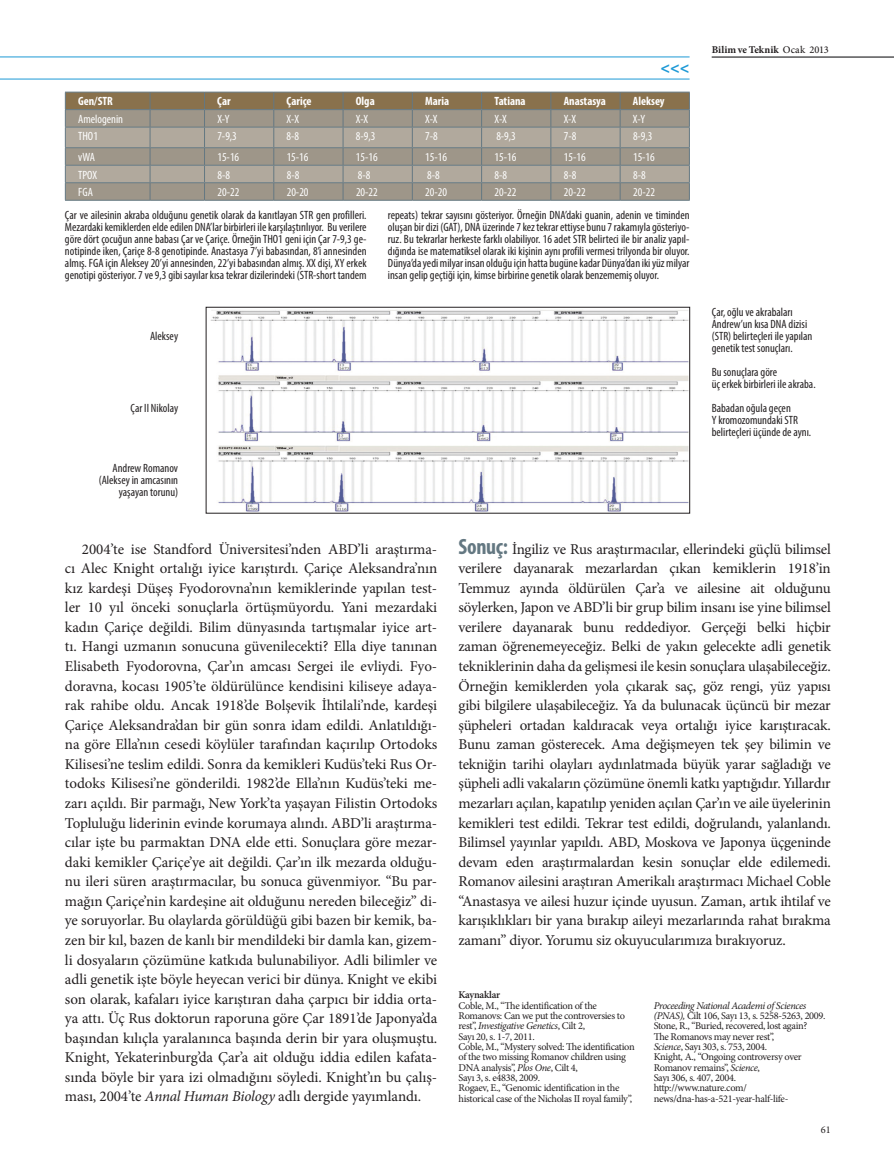
<style>
.page{position:relative;width:894px;height:1170px;background:#fff}
.page>*{position:absolute;margin:0;border:0;box-sizing:border-box;transform-origin:0 0}
.t1{font:700 16.2px "Myriad Pro";color:#1d99d6}
.t2{font:15px/19.5px "Minion Pro";letter-spacing:-.01em;color:#231f20;text-align:justify}
.t3{font:condensed 12px/12px "Myriad Pro";color:#231f20}
.t4{font:condensed 12px "Myriad Pro";color:#fff}
.t5{font:700 condensed 12px "Myriad Pro";color:#fff}
.t6{font:10.35px/10.4px "Minion Pro";letter-spacing:-.03em;color:#231f20}
.t7{font:700 10.35px "Minion Pro";letter-spacing:.005em;color:#231f20}
.t8{font:600 10.35px "Minion Pro";letter-spacing:-.03em;color:#231f20}
.s1{font-weight:500}
.s2{font-style:italic}
.s3{font-family:"Myriad Pro";font-weight:700;font-stretch:condensed;font-size:22.2px;color:#647882}
</style>
<div class="page">
<img style="left:210px;top:310px;width:478px;height:201px">
<div style="left:206px;top:307px;width:484px;height:206px;border:1px solid #231f20"></div>
<svg style="left:65px;top:92px;width:625px;height:108px;background:#9d9486"></svg>
<hr style="left:65px;top:200px;width:85px;height:1px;background:#647882">
<hr style="left:150px;top:200px;width:54px;height:1px;background:#647882">
<hr style="left:204px;top:200px;width:70px;height:1px;background:#647882">
<hr style="left:274px;top:200px;width:69px;height:1px;background:#647882">
<hr style="left:343px;top:200px;width:69px;height:1px;background:#647882">
<hr style="left:412px;top:200px;width:69px;height:1px;background:#647882">
<hr style="left:481px;top:200px;width:70px;height:1px;background:#647882">
<hr style="left:551px;top:200px;width:69px;height:1px;background:#647882">
<hr style="left:620px;top:200px;width:69px;height:1px;background:#647882">
<hr style="left:711px;top:57px;width:182px;height:1px;background:#000103">
<hr style="left:0;top:79px;width:689px;height:1px;background:#1d99d6">
<hr style="left:0;top:57px;width:689px;height:1px;background:#1d99d6">
<p class="t1" style="left:660px;top:56px;width:30px">&lt;&lt;&lt;</p>
<p class="t5" style="left:78px;top:94px;width:36px">Gen/STR</p>
<p class="t5" style="left:217px;top:94px;width:15px">Çar</p>
<p class="t5" style="left:286px;top:94px;width:27px">Çariçe</p>
<p class="t5" style="left:356px;top:94px;width:20px">Olga</p>
<p class="t5" style="left:425px;top:94px;width:26px">Maria</p>
<p class="t5" style="left:494px;top:94px;width:33px">Tatiana</p>
<p class="t5" style="left:563px;top:94px;width:44px">Anastasya</p>
<p class="t5" style="left:633px;top:94px;width:33px">Aleksey</p>
<p class="t4" style="left:78px;top:112px;width:46px">Amelogenin</p>
<p class="t4" style="left:217px;top:112px;width:14px">X-Y</p>
<p class="t4" style="left:286px;top:112px;width:14px">X-X</p>
<p class="t4" style="left:356px;top:112px;width:14px">X-X</p>
<p class="t4" style="left:425px;top:112px;width:14px">X-X</p>
<p class="t4" style="left:494px;top:112px;width:14px">X-X</p>
<p class="t4" style="left:563px;top:112px;width:14px">X-X</p>
<p class="t4" style="left:633px;top:112px;width:14px">X-Y</p>
<p class="t4" style="left:78px;top:129px;width:21px">THO1</p>
<p class="t4" style="left:217px;top:129px;width:21px">7-9,3</p>
<p class="t4" style="left:286px;top:129px;width:14px">8-8</p>
<p class="t4" style="left:356px;top:129px;width:21px">8-9,3</p>
<p class="t4" style="left:425px;top:129px;width:14px">7-8</p>
<p class="t4" style="left:496px;top:129px;width:21px">8-9,3</p>
<p class="t4" style="left:563px;top:129px;width:14px">7-8</p>
<p class="t4" style="left:633px;top:129px;width:21px">8-9,3</p>
<p class="t4" style="left:78px;top:150px;width:18px">vWA</p>
<p class="t4" style="left:217px;top:150px;width:23px">15-16</p>
<p class="t4" style="left:286px;top:150px;width:23px">15-16</p>
<p class="t4" style="left:356px;top:150px;width:23px">15-16</p>
<p class="t4" style="left:425px;top:150px;width:23px">15-16</p>
<p class="t4" style="left:494px;top:150px;width:23px">15-16</p>
<p class="t4" style="left:563px;top:150px;width:23px">15-16</p>
<p class="t4" style="left:633px;top:150px;width:23px">15-16</p>
<p class="t4" style="left:78px;top:167px;width:20px">TPOX</p>
<p class="t4" style="left:217px;top:167px;width:14px">8-8</p>
<p class="t4" style="left:287px;top:167px;width:14px">8-8</p>
<p class="t4" style="left:358px;top:167px;width:14px">8-8</p>
<p class="t4" style="left:427px;top:167px;width:14px">8-8</p>
<p class="t4" style="left:494px;top:167px;width:14px">8-8</p>
<p class="t4" style="left:563px;top:167px;width:14px">8-8</p>
<p class="t4" style="left:633px;top:167px;width:14px">8-8</p>
<p class="t4" style="left:78px;top:185px;width:16px">FGA</p>
<p class="t4" style="left:217px;top:185px;width:23px">20-22</p>
<p class="t4" style="left:287px;top:185px;width:23px">20-20</p>
<p class="t4" style="left:356px;top:185px;width:23px">20-22</p>
<p class="t4" style="left:425px;top:185px;width:23px">20-20</p>
<p class="t4" style="left:494px;top:185px;width:23px">20-22</p>
<p class="t4" style="left:563px;top:185px;width:23px">20-22</p>
<p class="t4" style="left:633px;top:185px;width:23px">20-22</p>
<p class="t3" style="left:65px;top:209px;width:303px;text-align:justify">Çar ve ailesinin akraba olduğunu genetik olarak da kanıtlayan STR gen profilleri.<br>Mezardaki kemiklerden elde edilen DNA’lar birbirleri ile karşılaştırılıyor. Bu verilere göre dört çocuğun anne babası Çar ve Çariçe. Örneğin THO1 geni için Çar 7-9,3 ge&shy;notipinde iken, Çariçe 8-8 genotipinde. Anastasya 7’yi babasından, 8’i annesinden almış. FGA için Aleksey 20’yi annesinden, 22’yi babasından almış. XX dişi, XY erkek genotipi gösteriyor. 7 ve 9,3 gibi sayılar kısa tekrar dizilerindeki (STR-short tandem</p>
<p class="t3" style="left:388px;top:209px;width:303px;text-align:justify">repeats) tekrar sayısını gösteriyor. Örneğin DNA’daki guanin, adenin ve timinden oluşan bir dizi (GAT), DNA üzerinde 7 kez tekrar ettiyse bunu 7 rakamıyla gösteriyo&shy;ruz. Bu tekrarlar herkeste farklı olabiliyor. 16 adet STR belirteci ile bir analiz yapıl&shy;dığında ise matematiksel olarak iki kişinin aynı profili vermesi trilyonda bir oluyor.<br>Dünya’da yedi milyar insan olduğu için hatta bugüne kadar Dünya’dan iki yüz milyar insan gelip geçtiği için, kimse birbirine genetik olarak benzememiş oluyor.</p>
<p class="t3" style="left:150px;top:330px;width:30px">Aleksey</p>
<p class="t3" style="left:130px;top:402px;width:49px">Çar II Nikolay</p>
<p class="t3" style="left:99px;top:462px;width:81px;text-align:right">Andrew Romanov (Aleksey in amcasının yaşayan torunu)</p>
<p class="t7" style="left:711px;top:42px;width:118px">Bilim ve Teknik <span class="s1">Ocak 2013</span></p>
<p class="t3" style="left:711px;top:306px;width:102px">Çar, oğlu ve akrabaları<br>Andrew’un kısa DNA dizisi (STR) belirteçleri ile yapılan genetik test sonuçları.</p>
<p class="t3" style="left:711px;top:366px;width:105px">Bu sonuçlara göre<br>üç erkek birbirleri ile akraba.</p>
<p class="t3" style="left:711px;top:402px;width:101px">Babadan oğula geçen<br>Y kromozomundaki STR belirteçleri üçünde de aynı.</p>
<p class="t2" style="left:65px;top:539px;width:374px;text-indent:17px">2004’te ise Standford Üniversitesi’nden ABD’li araştırma&shy;cı Alec Knight ortalığı iyice karıştırdı. Çariçe Aleksandra’nın kız kardeşi Düşeş Fyodorovna’nın kemiklerinde yapılan test&shy;ler 10 yıl önceki sonuçlarla örtüşmüyordu. Yani mezardaki kadın Çariçe değildi. Bilim dünyasında tartışmalar iyice art&shy;tı. Hangi uzmanın sonucuna güvenilecekti? Ella diye tanınan Elisabeth Fyodorovna, Çar’ın amcası Sergei ile evliydi. Fyo&shy;doravna, kocası 1905’te öldürülünce kendisini kiliseye adaya&shy;rak rahibe oldu. Ancak 1918’de Bolşevik İhtilali’nde, kardeşi Çariçe Aleksandra’dan bir gün sonra idam edildi. Anlatıldığı&shy;na göre Ella’nın cesedi köylüler tarafından kaçırılıp Ortodoks Kilisesi’ne teslim edildi. Sonra da kemikleri Kudüs’teki Rus Or&shy;todoks Kilisesi’ne gönderildi. 1982’de Ella’nın Kudüs’teki me&shy;zarı açıldı. Bir parmağı, New York’ta yaşayan Filistin Ortodoks Topluluğu liderinin evinde korumaya alındı. ABD’li araştırma&shy;cılar işte bu parmaktan DNA elde etti. Sonuçlara göre mezar&shy;daki kemikler Çariçe’ye ait değildi. Çar’ın ilk mezarda olduğu&shy;nu ileri süren araştırmacılar, bu sonuca güvenmiyor. “Bu par&shy;mağın Çariçe’nin kardeşine ait olduğunu nereden bileceğiz” di&shy;ye soruyorlar. Bu olaylarda görüldüğü gibi bazen bir kemik, ba&shy;zen bir kıl, bazen de kanlı bir mendildeki bir damla kan, gizem&shy;li dosyaların çözümüne katkıda bulunabiliyor. Adli bilimler ve adli genetik işte böyle heyecan verici bir dünya. Knight ve ekibi son olarak, kafaları iyice karıştıran daha çarpıcı bir iddia orta&shy;ya attı. Üç Rus doktorun raporuna göre Çar 1891’de Japonya’da başından kılıçla yaralanınca başında derin bir yara oluşmuştu.<br>Knight, Yekaterinburg’da Çar’a ait olduğu iddia edilen kafata&shy;sında böyle bir yara izi olmadığını söyledi. Knight’ın bu çalış&shy;ması, 2004’te <span class="s2">Annal Human Biology</span> adlı dergide yayımlandı.</p>
<p class="t2" style="left:458px;top:539px;width:374px"><span class="s3">Sonuç:</span> İngiliz ve Rus araştırmacılar, ellerindeki güçlü bilimsel verilere dayanarak mezarlardan çıkan kemiklerin 1918’in Temmuz ayında öldürülen Çar’a ve ailesine ait olduğunu söylerken, Japon ve ABD’li bir grup bilim insanı ise yine bilimsel verilere dayanarak bunu reddediyor. Gerçeği belki hiçbir zaman öğrenemeyeceğiz. Belki de yakın gelecekte adli genetik tekniklerinin daha da gelişmesi ile kesin sonuçlara ulaşabileceğiz.<br>Örneğin kemiklerden yola çıkarak saç, göz rengi, yüz yapısı gibi bilgilere ulaşabileceğiz. Ya da bulunacak üçüncü bir mezar şüpheleri ortadan kaldıracak veya ortalığı iyice karıştıracak.<br>Bunu zaman gösterecek. Ama değişmeyen tek şey bilimin ve tekniğin tarihi olayları aydınlatmada büyük yarar sağladığı ve şüpheli adli vakaların çözümüne önemli katkı yaptığıdır. Yıllardır mezarları açılan, kapatılıp yeniden açılan Çar’ın ve aile üyelerinin kemikleri test edildi. Tekrar test edildi, doğrulandı, yalanlandı.<br>Bilimsel yayınlar yapıldı. ABD, Moskova ve Japonya üçgeninde devam eden araştırmalardan kesin sonuçlar elde edilemedi.<br>Romanov ailesini araştıran Amerikalı araştırmacı Michael Coble “Anastasya ve ailesi huzur içinde uyusun. Zaman, artık ihtilaf ve karışıklıkları bir yana bırakıp aileyi mezarlarında rahat bırakma zamanı” diyor. Yorumu siz okuyucularımıza bırakıyoruz.</p>
<p class="t8" style="left:458px;top:987px;width:43px">Kaynaklar</p>
<p class="t6" style="left:458px;top:1000px;width:178px">Coble, M., “The identification of the Romanovs: Can we put the controversies to rest”, <span class="s2">Investigative Genetics</span>, Cilt 2,<br>Sayı 20, s. 1-7, 2011.<br>Coble, M., “Mystery solved: The identification of the two missing Romanov children using DNA analysis”, <span class="s2">Plos One</span>, Cilt 4,<br>Sayı 3, s. e4838, 2009.<br>Rogaev, E., “Genomic identification in the historical case of the Nicholas II royal family”,</p>
<p class="t6" style="left:653px;top:1000px;width:173px"><span class="s2">Proceeding National Academi of Sciences (PNAS),</span> Cilt 106, Sayı 13, s. 5258-5263, 2009.<br>Stone, R., “Buried, recovered, lost again?<br>The Romanovs may never rest”,<br><span class="s2">Science</span>, Sayı 303, s. 753, 2004.<br>Knight, A., “Ongoing controversy over Romanov remains”, <span class="s2">Science</span>,<br>Sayı 306, s. 407, 2004. http://www.nature.com/ news/dna-has-a-521-year-half-life-</p>
<p class="t6" style="left:820px;top:1124px;width:11px">61</p>
</div>
